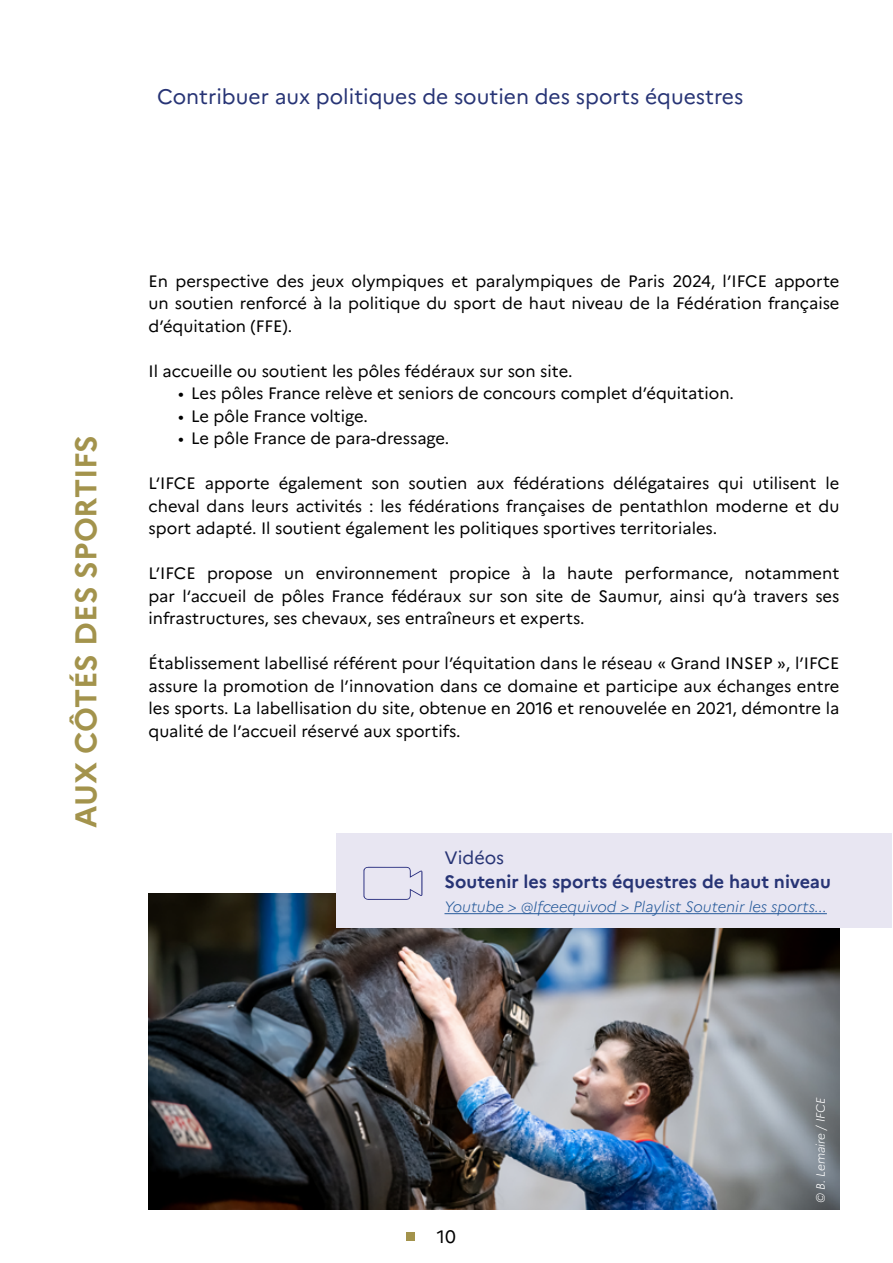
<style>
.page{position:relative;width:893px;height:1263px;background:#fff}
.page>*{position:absolute;margin:0;border:0;box-sizing:border-box;transform-origin:0 0}
.t1{font:700 30px "Marianne";color:#a3934c}
.t2{font:21px "Marianne";color:#273475}
.t3{font:700 18px "Marianne";color:#273475}
.t4{font:18px "Marianne";color:#273475}
.t5{font:18px "Marianne";color:#000}
.t6{font:16.5px/22.5px "Marianne";color:#000;text-align:justify}
.t7{font:italic 300 15px "Marianne";color:#275b9b}
.t8{font:italic 300 12px "Marianne";color:#fff}
</style>
<div class="page">
<img style="left:148px;top:893px;width:691px;height:316px">
<div style="left:336px;top:833px;width:556px;height:94px;background:#e8e6f2"></div>
<hr style="left:444px;top:913px;width:383px;height:1px;background:#275b9b">
<svg style="left:363px;top:867px;width:59px;height:33px"></svg>
<div style="left:406px;top:1232px;width:8px;height:9px;background:#a3934c"></div>
<p class="t2" style="left:157px;top:83px;width:588px">Contribuer aux politiques de soutien des sports équestres</p>
<h1 class="t1" style="left:68px;top:828px;width:394px;rotate:-90deg">AUX CÔTÉS DES SPORTIFS</h1>
<p class="t6" style="left:148px;top:270px;width:692px">En perspective des jeux olympiques et paralympiques de Paris 2024, l’IFCE apporte un soutien renforcé à la politique du sport de haut niveau de la Fédération française d’équitation (FFE).</p>
<p class="t6" style="left:148px;top:360px;width:426px">Il accueille ou soutient les pôles fédéraux sur son site.</p>
<p class="t6" style="left:178px;top:382px;width:557px">• Les pôles France relève et seniors de concours complet d’équitation.</p>
<p class="t6" style="left:178px;top:405px;width:191px">• Le pôle France voltige.</p>
<p class="t6" style="left:178px;top:427px;width:273px">• Le pôle France de para-dressage.</p>
<p class="t6" style="left:148px;top:472px;width:692px">L‘IFCE apporte également son soutien aux fédérations délégataires qui utilisent le cheval dans leurs activités : les fédérations françaises de pentathlon moderne et du sport adapté. Il soutient également les politiques sportives territoriales.</p>
<p class="t6" style="left:148px;top:562px;width:692px">L’IFCE propose un environnement propice à la haute performance, notamment par l‘accueil de pôles France fédéraux sur son site de Saumur, ainsi qu‘à travers ses infrastructures, ses chevaux, ses entraîneurs et experts.</p>
<p class="t6" style="left:148px;top:652px;width:692px">Établissement labellisé référent pour l’équitation dans le réseau « Grand INSEP », l’IFCE assure la promotion de l’innovation dans ce domaine et participe aux échanges entre les sports. La labellisation du site, obtenue en 2016 et renouvelée en 2021, démontre la qualité de l’accueil réservé aux sportifs.</p>
<p class="t4" style="left:444px;top:846px;width:61px">Vidéos</p>
<p class="t3" style="left:444px;top:870px;width:388px">Soutenir les sports équestres de haut niveau</p>
<p class="t7" style="left:444px;top:897px;width:384px">Youtube &gt; @Ifceequivod &gt; Playlist Soutenir les sports...</p>
<p class="t5" style="left:437px;top:1225px;width:21px">10</p>
<p class="t8" style="left:813px;top:1203px;width:107px;rotate:-90deg">© B. Lemaire / IFCE</p>
</div>
